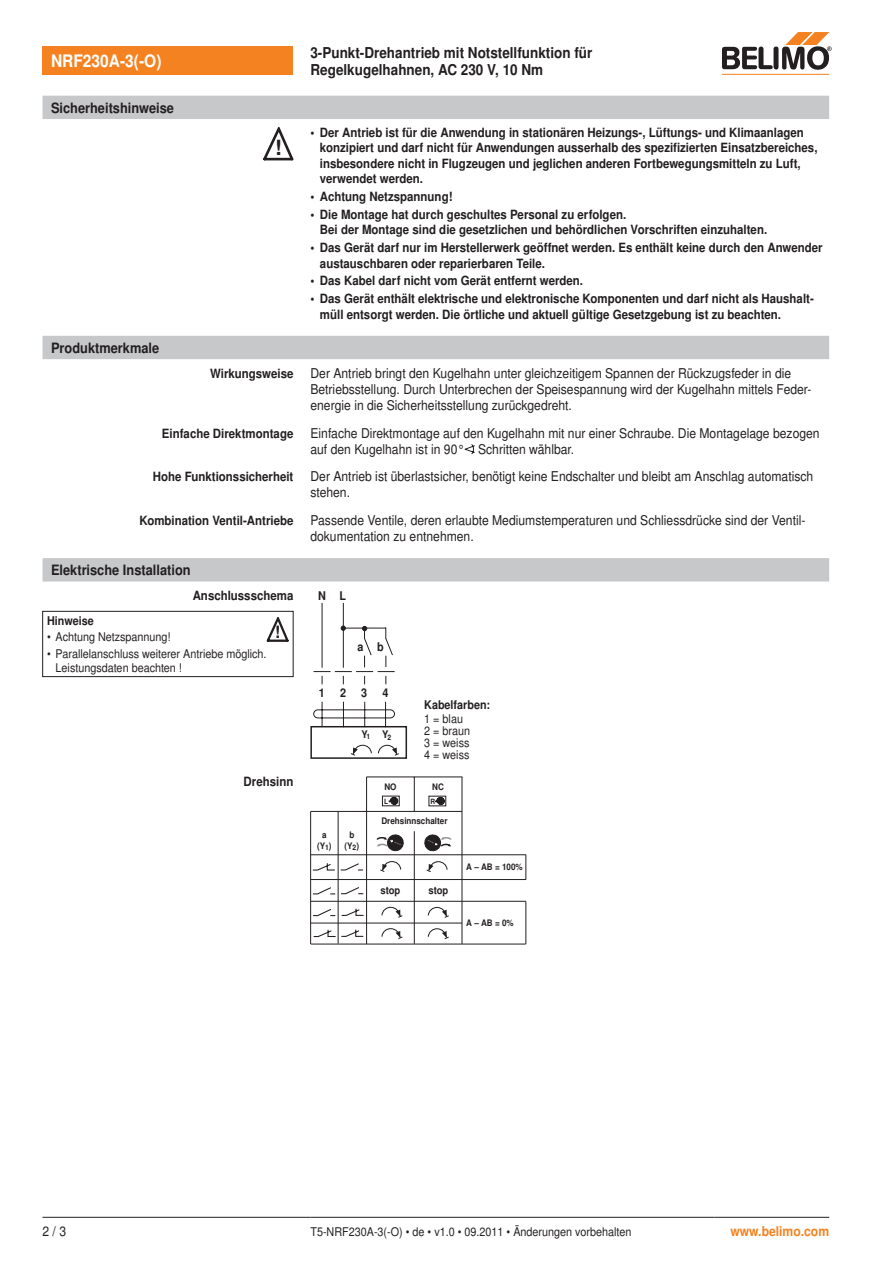
<style>
.page{position:relative;width:893px;height:1263px;background:#fff}
.page>*{position:absolute;margin:0;border:0;box-sizing:border-box;transform-origin:0 0}
.t1{font:700 21px "Nimbus Sans BEL";color:#231f20}
.Überschrift_2_invers{font:700 17.25px "Nimbus Sans BEL";color:#fff;scale:.9 1}
.t2{font:700 16.95px "Nimbus Sans BEL";color:#231f20}
.Überschrift_2{font:700 15px/16.5px "Nimbus Sans BEL";color:#231f20;scale:.9 1}
.Überschrift_Kapitel{font:700 14.25px "Nimbus Sans BEL";color:#231f20;scale:.9 1}
.Lauftext_9{font:13.5px/16.2px "Nimbus Sans BEL";color:#231f20;scale:.9 1}
.www_rechts{font:700 13.5px "Nimbus Sans BEL";color:#f58220;scale:.9 1}
.Zahl_Seite_links{font:13.5px "Nimbus Sans BEL";color:#231f20;scale:.9 1}
.Sicherheitshinweise{font:700 12.75px/15.3px "Nimbus Sans BEL";color:#231f20;scale:.9 1}
.Marginalien{font:700 12.75px "Nimbus Sans BEL";color:#231f20;scale:.9 1}
.Hinweise_Aufzählung{font:12px/14.4px "Nimbus Sans BEL";color:#231f20;scale:.9 1}
.Lauftext_8{font:12px "Nimbus Sans BEL";color:#231f20;scale:.9 1}
.Hinweise_Titel{font:700 12px "Nimbus Sans BEL";color:#231f20;scale:.9 1}
.Aufzählung_Kabelfarb{font:12px "Nimbus Sans BEL";color:#231f20;scale:.9 1}
.t3{font:700 10.5px "Nimbus Sans BEL";color:#231f20;scale:.9 1}
.t4{font:700 9px/10.8px "Nimbus Sans BEL";color:#231f20;text-align:center;scale:.9 1}
.t5{font:700 7.2px "Nimbus Sans BEL";color:#231f20;scale:.9 1}
</style>
<div class="page">
<div style="left:43px;top:47px;width:250px;height:28px;background:#f58220"></div>
<hr style="left:723px;top:74px;width:106px;height:1px;background:#f58220">
<svg style="left:723px;top:33px;width:109px;height:37px"></svg>
<hr style="left:43px;top:1217px;width:267px;height:1px;background:#231f20">
<hr style="left:310px;top:1217px;width:404px;height:1px;background:#231f20">
<hr style="left:714px;top:1217px;width:115px;height:1px;background:#231f20">
<div style="left:43px;top:96px;width:786px;height:23px;background:#c7c8ca"></div>
<svg style="left:263px;top:128px;width:30px;height:33px"></svg>
<div style="left:42px;top:611px;width:251px;height:66px;border:1px solid #231f20"></div>
<svg style="left:267px;top:617px;width:22px;height:25px"></svg>
<div style="left:43px;top:336px;width:786px;height:23px;background:#c7c8ca"></div>
<svg style="left:465px;top:444px;width:10px;height:10px"></svg>
<div style="left:43px;top:558px;width:786px;height:23px;background:#c7c8ca"></div>
<div style="left:310px;top:726px;width:97px;height:33px;border:2px solid #231f20"></div>
<svg style="left:313px;top:602px;width:86px;height:154px"></svg>
<div style="left:382px;top:796px;width:17px;height:10px;border:1px solid #231f20"></div>
<svg style="left:388px;top:797px;width:11px;height:8px"></svg>
<svg style="left:435px;top:797px;width:10px;height:8px"></svg>
<hr style="left:366px;top:777px;width:1px;height:167px;background:#231f20">
<hr style="left:311px;top:879px;width:215px;height:1px;background:#231f20">
<hr style="left:526px;top:901px;width:1px;height:43px;background:#231f20">
<svg style="left:526px;top:855px;width:1px;height:25px"></svg>
<hr style="left:366px;top:777px;width:96px;height:1px;background:#231f20">
<hr style="left:414px;top:831px;width:1px;height:113px;background:#231f20">
<hr style="left:414px;top:777px;width:1px;height:34px;background:#231f20">
<hr style="left:462px;top:777px;width:1px;height:167px;background:#231f20">
<hr style="left:311px;top:811px;width:151px;height:1px;background:#231f20">
<hr style="left:311px;top:854px;width:215px;height:1px;background:#231f20">
<hr style="left:311px;top:923px;width:151px;height:1px;background:#231f20">
<hr style="left:311px;top:901px;width:215px;height:1px;background:#231f20">
<hr style="left:311px;top:944px;width:215px;height:1px;background:#231f20">
<svg style="left:376px;top:834px;width:28px;height:18px"></svg>
<svg style="left:424px;top:834px;width:28px;height:18px"></svg>
<hr style="left:338px;top:812px;width:1px;height:131px;background:#231f20">
<hr style="left:310px;top:811px;width:1px;height:133px;background:#231f20">
<svg style="left:312px;top:862px;width:52px;height:75px"></svg>
<svg style="left:380px;top:861px;width:21px;height:11px"></svg>
<svg style="left:381px;top:907px;width:22px;height:11px"></svg>
<svg style="left:381px;top:928px;width:22px;height:11px"></svg>
<svg style="left:426px;top:861px;width:22px;height:11px"></svg>
<svg style="left:428px;top:907px;width:21px;height:11px"></svg>
<svg style="left:428px;top:928px;width:21px;height:11px"></svg>
<p class="Überschrift_2_invers" style="left:51px;top:51px;width:124px">NRF230A-3(-O)</p>
<p class="Überschrift_2" style="left:310px;top:45px;width:315px">3-Punkt-Drehantrieb mit Notstellfunktion für<br>Regelkugelhahnen, AC 230 V, 1 0 Nm</p>
<p class="Überschrift_Kapitel" style="left:51px;top:99px;width:138px">Sicherheitshinweise</p>
<p class="Überschrift_Kapitel" style="left:51px;top:339px;width:122px">Produktmerkmale</p>
<p class="t1" style="left:275px;top:135px;width:8px">!</p>
<p class="Sicherheitshinweise" style="left:320px;top:125px;width:554px;text-indent:-10px">• Der Antrieb ist für die Anwendung in stationären Heizungs-, Lüftungs- und Klimaanlagen konzipiert und darf nicht für Anwendungen ausserhalb des spezifizierten Einsatzbereiches, insbesondere nicht in Flugzeugen und jeglichen anderen Fortbewegungsmitteln zu Luft, verwendet werden.</p>
<p class="Sicherheitshinweise" style="left:310px;top:189px;width:159px">• Achtung Netzspannung!</p>
<p class="Sicherheitshinweise" style="left:310px;top:207px;width:352px">• Die Montage hat durch geschultes Personal zu erfolgen.</p>
<p class="Sicherheitshinweise" style="left:320px;top:223px;width:498px">Bei der Montage sind die gesetzlichen und behördlichen Vorschriften einzuhalten.</p>
<p class="Sicherheitshinweise" style="left:320px;top:241px;width:560px;text-indent:-10px">• Das Gerät darf nur im Herstellerwerk geöffnet werden. Es enthält keine durch den Anwender austauschbaren oder reparierbaren Teile.</p>
<p class="Sicherheitshinweise" style="left:310px;top:274px;width:305px">• Das Kabel darf nicht vom Gerät entfernt werden.</p>
<p class="Sicherheitshinweise" style="left:320px;top:292px;width:549px;text-indent:-10px">• Das Gerät enthält elektrische und elektronische Komponenten und darf nicht als Haushalt&shy;müll entsorgt werden. Die örtliche und aktuell gültige Gesetzgebung ist zu beachten.</p>
<p class="Marginalien" style="left:210px;top:366px;width:94px">Wirkungsweise</p>
<p class="Lauftext_9" style="left:310px;top:365px;width:558px">Der Antrieb bringt den Kugelhahn unter gleichzeitigem Spannen der Rückzugsfeder in die<br>Betriebsstellung. Durch Unterbrechen der Speisespannung wird der Kugelhahn mittels Feder&shy;energie in die Sicherheitsstellung zurückgedreht.</p>
<p class="Marginalien" style="left:162px;top:426px;width:148px">Einfache Direktmontage</p>
<p class="Lauftext_9" style="left:310px;top:425px;width:567px">Einfache Direktmontage auf den Kugelhahn mit nur einer Schraube. Die Montagelage bezogen auf den Kugelhahn ist in 90° Schritten wählbar.</p>
<p class="Marginalien" style="left:153px;top:469px;width:158px">Hohe Funktionssicherheit</p>
<p class="Lauftext_9" style="left:310px;top:469px;width:560px">Der Antrieb ist überlastsicher, benötigt keine Endschalter und bleibt am Anschlag automatisch stehen.</p>
<p class="Marginalien" style="left:139px;top:513px;width:173px">Kombination Ventil-Antriebe</p>
<p class="Lauftext_9" style="left:310px;top:512px;width:551px">Passende Ventile, deren erlaubte Mediumstemperaturen und Schliessdrücke sind der Ventil&shy;dokumentation zu entnehmen.</p>
<p class="Überschrift_Kapitel" style="left:51px;top:562px;width:157px">Elektrische Installation</p>
<p class="Marginalien" style="left:193px;top:588px;width:113px">Anschlussschema</p>
<p class="Hinweise_Titel" style="left:318px;top:589px;width:33px">N L</p>
<p class="Hinweise_Titel" style="left:47px;top:613px;width:53px">Hinweise</p>
<p class="Hinweise_Aufzählung" style="left:47px;top:630px;width:139px">• Achtung Netzspannung!</p>
<p class="Hinweise_Aufzählung" style="left:56px;top:647px;width:236px;text-indent:-9px">• Parallelanschluss weiterer Antriebe möglich.<br>Leistungsdaten beachten !</p>
<p class="t2" style="left:275px;top:622px;width:7px">!</p>
<p class="Marginalien" style="left:244px;top:774px;width:57px">Drehsinn</p>
<p class="Hinweise_Titel" style="left:357px;top:640px;width:31px">a b</p>
<p class="Hinweise_Titel" style="left:319px;top:686px;width:8px">1</p>
<p class="Hinweise_Titel" style="left:340px;top:686px;width:32px">2 3</p>
<p class="Hinweise_Titel" style="left:382px;top:686px;width:8px">4</p>
<p class="t3" style="left:361px;top:728px;width:35px">Y<sub>1</sub> Y<sub>2</sub></p>
<p class="Hinweise_Titel" style="left:424px;top:697px;width:73px">Kabelfarben:</p>
<p class="Aufzählung_Kabelfarb" style="left:424px;top:711px;width:45px">1 = blau</p>
<p class="Aufzählung_Kabelfarb" style="left:424px;top:723px;width:52px">2 = braun</p>
<p class="Aufzählung_Kabelfarb" style="left:424px;top:735px;width:52px">3 = weiss</p>
<p class="Aufzählung_Kabelfarb" style="left:424px;top:747px;width:52px">4 = weiss</p>
<p class="t4" style="left:317px;top:830px;width:18px">a (Y<sub>1</sub>)</p>
<p class="t4" style="left:345px;top:830px;width:18px">b (Y<sub>2</sub>)</p>
<p class="t4" style="left:384px;top:781px;width:15px">NO</p>
<p class="t4" style="left:432px;top:781px;width:15px">NC</p>
<p class="t4" style="left:381px;top:816px;width:75px">Drehsinnschalter</p>
<p class="t5" style="left:384px;top:797px;width:6px">L</p>
<p class="t5" style="left:431px;top:797px;width:7px">R</p>
<p class="t3" style="left:381px;top:884px;width:23px">stop</p>
<p class="t3" style="left:428px;top:884px;width:23px">stop</p>
<p class="t4" style="left:466px;top:862px;width:64px">A – AB = 100%</p>
<p class="t4" style="left:466px;top:917px;width:54px">A – AB = 0%</p>
<p class="Zahl_Seite_links" style="left:53px;top:1223px;width:17px">/ 3</p>
<p class="Lauftext_8" style="left:310px;top:1224px;width:358px">T5-NRF230A-3(-O) • de • v1.0 • 09.2011 • Änderungen vorbehalten</p>
<p class="www_rechts" style="left:730px;top:1223px;width:111px">www.belimo.com</p>
</div>
